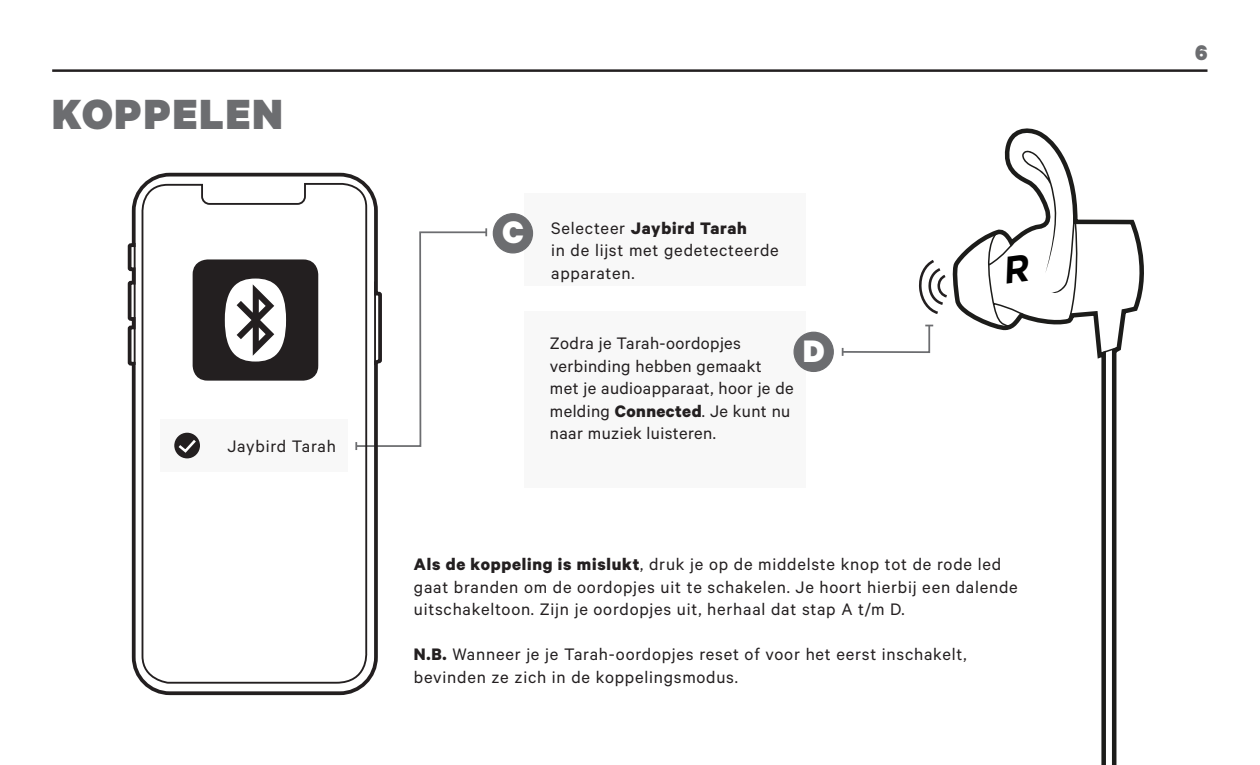
<style>
.page{position:relative;width:1260px;height:765px;background:#fff}
.page>*{position:absolute;margin:0;border:0;box-sizing:border-box;transform-origin:0 0}
.t1{font:900 47.5px "Calibre";letter-spacing:.04em;color:#6c6d70}
.t2{font:900 35px "Calibre";color:#fff}
.t3{font:900 23.75px "Calibre";color:#6c6d70}
.t4{font:18.75px/22.5px "Calibre";letter-spacing:.04em;color:#231f20}
.t5{font:18.75px/22.5px "Calibre";letter-spacing:.02em;color:#231f20}
.s1{font-weight:700}
</style>
<div class="page">
<hr style="left:52px;top:69px;width:1155px;height:3px;background:#231f20">
<svg style="left:841px;top:324px;width:92px;height:32px"></svg>
<div style="left:524px;top:193px;width:281px;height:93px;background:#f8f8f8"></div>
<div style="left:524px;top:312px;width:281px;height:176px;background:#f8f8f8"></div>
<div style="left:493px;top:214px;width:39px;height:39px;background:#6c6d70;border-radius:50%"></div>
<div style="left:493px;top:213px;width:40px;height:41px;border:1px solid #6c6d70;border-radius:50%"></div>
<div style="left:794px;top:332px;width:39px;height:39px;background:#6c6d70;border-radius:50%"></div>
<div style="left:793px;top:332px;width:41px;height:40px;border:1px solid #6c6d70;border-radius:50%"></div>
<svg style="left:384px;top:228px;width:104px;height:219px"></svg>
<svg style="left:127px;top:172px;width:257px;height:524px"></svg>
<svg style="left:133px;top:182px;width:244px;height:503px"></svg>
<svg style="left:919px;top:260px;width:28px;height:54px"></svg>
<svg style="left:952px;top:128px;width:192px;height:637px"></svg>
<svg style="left:985px;top:150px;width:136px;height:206px"></svg>
<p class="t1" style="left:52px;top:84px;width:232px">KOPPELEN</p>
<p class="t4" style="left:227px;top:434px;width:110px">Jaybird Tarah</p>
<p class="t2" style="left:502px;top:210px;width:23px">C</p>
<p class="t4" style="left:551px;top:216px;width:229px">Selecteer <span class="s1">Jaybird Tarah<br></span>in de lijst met gedetecteerde apparaten.</p>
<p class="t5" style="left:550px;top:332px;width:245px">Zodra je Tarah-oordopjes verbinding hebben gemaakt met je audioapparaat, hoor je de melding <span class="s1">Connected</span>. Je kunt nu naar muziek luisteren.</p>
<p class="t2" style="left:803px;top:329px;width:23px">D</p>
<p class="t4" style="left:414px;top:552px;width:605px"><span class="s1">Als de koppeling is mislukt</span>, druk je op de middelste knop tot de rode led gaat branden om de oordopjes uit te schakelen. Je hoort hierbij een dalende uitschakeltoon. Zijn je oordopjes uit, herhaal dat stap A t/m D.</p>
<p class="t4" style="left:414px;top:642px;width:554px"><span class="s1">N.B.</span> Wanneer je je Tarah-oordopjes reset of voor het eerst inschakelt, bevinden ze zich in de koppelingsmodus.</p>
<p class="t3" style="left:1195px;top:38px;width:14px">6</p>
</div>
